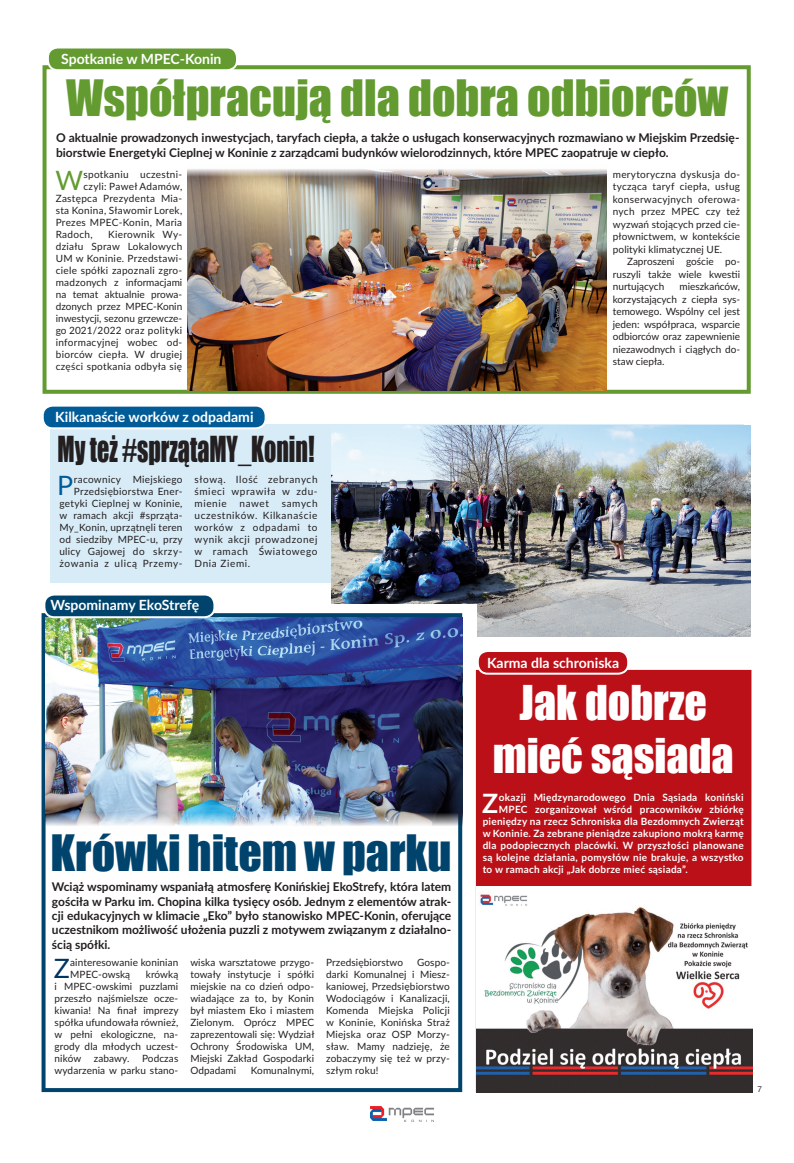
<style>
.page{position:relative;width:794px;height:1163px;background:#fff}
.page>*{position:absolute;margin:0;border:0;box-sizing:border-box;transform-origin:0 0}
.t1{font:46px "Impact";color:#639b31}
.t2{font:46px "Impact";color:#00446d}
.t3{font:44px/52.8px "Impact";color:#fff;text-align:center}
.t4{font:32.9px "Impact";color:#231f20;scale:.73 1}
.t5{font:26.7px "Lato Latin";color:#639b31}
.t6{font:26.7px "Lato Latin";color:#005c99}
.t7{font:26.7px "Lato Latin";color:#003562}
.t8{font:700 26.6px "Lato Latin";color:#fff}
.t9{font:700 14px "Lato Latin";color:#fff}
.t10{font:700 12px/14.4px "Lato Latin";color:#231f20}
.t11{font:10px/12px "Lato Latin";letter-spacing:.02em;color:#231f20;text-align:justify}
.t12{font:700 10px "Lato Latin";letter-spacing:.025em;color:#fff}
.t13{font:8px "Nimbus San L";color:#231f20}
</style>
<div class="page">
<div style="left:51px;top:424px;width:693px;height:159px;background:#d8ecf8"></div>
<img style="left:332px;top:425px;width:418px;height:212px">
<img style="left:370px;top:1106px;width:63px;height:15px">
<div style="left:43px;top:65px;width:707px;height:329px;background:#fff;border:4px solid #639b31"></div>
<div style="left:476px;top:669px;width:275px;height:423px;background:#bb1018;border:4px solid #bb1018"></div>
<img style="left:476px;top:886px;width:277px;height:205px">
<img style="left:188px;top:169px;width:419px;height:222px">
<div style="left:48px;top:47px;width:189px;height:23px;background:#639b31;border-radius:10px"></div>
<div style="left:47px;top:46px;width:191px;height:25px;border:2px solid #fff;border-radius:10px"></div>
<div style="left:43px;top:405px;width:223px;height:23px;background:#005c99;border-radius:10px"></div>
<div style="left:42px;top:404px;width:225px;height:25px;border:2px solid #fff;border-radius:10px"></div>
<div style="left:478px;top:651px;width:150px;height:22px;background:#bb1018;border-radius:10px"></div>
<div style="left:477px;top:650px;width:152px;height:24px;border:2px solid #fff;border-radius:10px"></div>
<div style="left:253px;top:604px;width:223px;height:51px;background:#fff"></div>
<div style="left:42px;top:613px;width:420px;height:478px;border:4px solid #00446d"></div>
<img style="left:45px;top:617px;width:417px;height:217px">
<div style="left:44px;top:594px;width:170px;height:23px;background:#00446d;border-radius:10px"></div>
<div style="left:43px;top:593px;width:172px;height:25px;border:2px solid #fff;border-radius:10px"></div>
<h3 class="t9" style="left:61px;top:51px;width:162px">Spotkanie w MPEC-Konin</h3>
<h1 class="t1" style="left:66px;top:63px;width:663px">Współpracują dla dobra odbiorców</h1>
<p class="t10" style="left:56px;top:130px;width:685px">O aktualnie prowadzonych inwestycjach, taryfach ciepła, a także o usługach konserwacyjnych rozmawiano w Miejskim Przedsię&shy;biorstwie Energetyki Cieplnej w Koninie z zarządcami budynków wielorodzinnych, które MPEC zaopatruje w ciepło.</p>
<h3 class="t5" style="left:55px;top:164px;width:29px">W</h3>
<p class="t11" style="left:83px;top:168px;width:100px">spotkaniu uczestni-</p>
<p class="t11" style="left:83px;top:180px;width:100px">czyli: Paweł Adamów,</p>
<p class="t11" style="left:56px;top:192px;width:128px">Zastępca Prezydenta Mia-</p>
<p class="t11" style="left:56px;top:204px;width:128px">sta Konina, Sławomir Lorek,</p>
<p class="t11" style="left:56px;top:216px;width:128px">Prezes MPEC-Konin, Maria</p>
<p class="t11" style="left:56px;top:228px;width:38px">Radoch,</p>
<p class="t11" style="left:56px;top:228px;width:128px;text-indent:52px">Kierownik Wy&shy;działu Spraw Lokalowych UM w Koninie. Przedstawi&shy;ciele spółki zapoznali zgro&shy;madzonych z informacjami na temat aktualnie prowa&shy;dzonych przez MPEC-Konin inwestycji, sezonu grzewcze&shy;go 2021/2022 oraz polityki informacyjnej wobec od&shy;biorców ciepła. W drugiej części spotkania odbyła się</p>
<h3 class="t9" style="left:55px;top:408px;width:200px">Kilkanaście worków z odpadami</h3>
<h3 class="t4" style="left:58px;top:424px;width:353px">My też #sprzątaMY_Konin!</h3>
<p class="t11" style="left:60px;top:473px;width:125px;text-align:right">racownicy Miejskiego<br>Przedsiębiorstwa Ener&shy;getyki Cieplnej w Koninie, w ramach akcji #sprząta-<br>My_Konin, uprzątnęli teren od siedziby MPEC-u, przy ulicy Gajowej do skrzy&shy;żowania z ulicą Przemy-</p>
<p class="t11" style="left:195px;top:473px;width:124px">słową. Ilość zebranych śmieci wprawiła w zdu&shy;mienie</p>
<h3 class="t6" style="left:57px;top:470px;width:18px">P</h3>
<p class="t11" style="left:195px;top:497px;width:124px;text-indent:87px">samych uczestników. Kilkanaście worków z odpadami to wynik akcji prowadzonej w ramach Światowego Dnia Ziemi.</p>
<p class="t11" style="left:239px;top:497px;width:31px">nawet</p>
<h3 class="t9" style="left:51px;top:596px;width:150px">Wspominamy EkoStrefę</h3>
<p class="t11" style="left:613px;top:168px;width:129px;line-height:12.5px">merytoryczna dyskusja do&shy;tycząca taryf ciepła, usług konserwacyjnych oferowa&shy;nych przez MPEC czy też wyzwań stojących przed cie&shy;płownictwem, w kontekście polityki klimatycznej UE.</p>
<p class="t11" style="left:613px;top:255px;width:129px;line-height:12.5px;text-indent:14px">Zaproszeni goście po&shy;ruszyli także wiele kwestii nurtujących</p>
<p class="t11" style="left:613px;top:280px;width:129px;line-height:12.5px;text-indent:67px">mieszkańców, korzystających z ciepła sys&shy;temowego. Wspólny cel jest jeden: współpraca, wsparcie odbiorców oraz zapewnienie niezawodnych i ciągłych do&shy;staw ciepła.</p>
<h1 class="t2" style="left:51px;top:817px;width:402px">Krówki hitem w parku</h1>
<p class="t10" style="left:52px;top:879px;width:401px;text-align:justify">Wciąż wspominamy wspaniałą atmosferę Konińskiej EkoStrefy, która latem gościła w Parku im. Chopina kilka tysięcy osób. Jednym z elementów atrak&shy;cji edukacyjnych w klimacie „Eko” było stanowisko MPEC-Konin, oferujące uczestnikom możliwość ułożenia puzzli z motywem związanym z działalno&shy;ścią spółki.</p>
<h3 class="t7" style="left:54px;top:952px;width:18px">Z</h3>
<p class="t11" style="left:70px;top:956px;width:110px">ainteresowanie koninian<br>MPEC-owską</p>
<p class="t11" style="left:55px;top:968px;width:125px;text-indent:91px">krówką i MPEC-owskimi puzzlami przeszło najśmielsze ocze&shy;kiwania! Na finał imprezy spółka ufundowała również, w pełni ekologiczne, na&shy;grody dla młodych uczest&shy;ników</p>
<p class="t11" style="left:55px;top:1052px;width:125px;text-align:right">Podczas<br>wydarzenia w parku stano-</p>
<p class="t11" style="left:94px;top:1052px;width:37px">zabawy.</p>
<p class="t11" style="left:190px;top:956px;width:126px">wiska warsztatowe przygo&shy;towały instytucje i spółki miejskie na co dzień odpo&shy;wiadające za to, by Konin był miastem Eko i miastem Zielonym. Oprócz MPEC zaprezentowali się: Wydział Ochrony Środowiska UM, Miejski Zakład Gospodarki Odpadami</p>
<p class="t11" style="left:251px;top:1064px;width:65px">Komunalnymi,</p>
<p class="t11" style="left:326px;top:956px;width:79px">Przedsiębiorstwo</p>
<p class="t11" style="left:326px;top:956px;width:125px;text-indent:91px">Gospo&shy;darki Komunalnej i Miesz&shy;kaniowej, Przedsiębiorstwo Wodociągów i Kanalizacji, Komenda Miejska Policji w Koninie, Konińska Straż Miejska oraz OSP Morzy&shy;sław. Mamy nadzieję, że zobaczymy się też w przy&shy;szłym roku!</p>
<h3 class="t9" style="left:487px;top:654px;width:134px">Karma dla schroniska</h3>
<h2 class="t3" style="left:493px;top:675px;width:242px">Jak dobrze mieć sąsiada</h2>
<h3 class="t8" style="left:482px;top:787px;width:18px">Z</h3>
<p class="t12" style="left:499px;top:791px;width:246px">okazji Międzynarodowego Dnia Sąsiada koniński</p>
<p class="t12" style="left:499px;top:803px;width:246px">MPEC zorganizował wśród pracowników zbiórkę</p>
<p class="t12" style="left:483px;top:815px;width:262px">pieniędzy na rzecz Schroniska dla Bezdomnych Zwierząt</p>
<p class="t12" style="left:483px;top:827px;width:262px">w Koninie. Za zebrane pieniądze zakupiono mokrą karmę</p>
<p class="t12" style="left:483px;top:839px;width:262px">dla podopiecznych placówki. W przyszłości planowane</p>
<p class="t12" style="left:483px;top:851px;width:262px">są kolejne działania, pomysłów nie brakuje, a wszystko</p>
<p class="t12" style="left:483px;top:863px;width:206px">to w ramach akcji „Jak dobrze mieć sąsiada”.</p>
<p class="t13" style="left:757px;top:1084px;width:6px">7</p>
</div>
